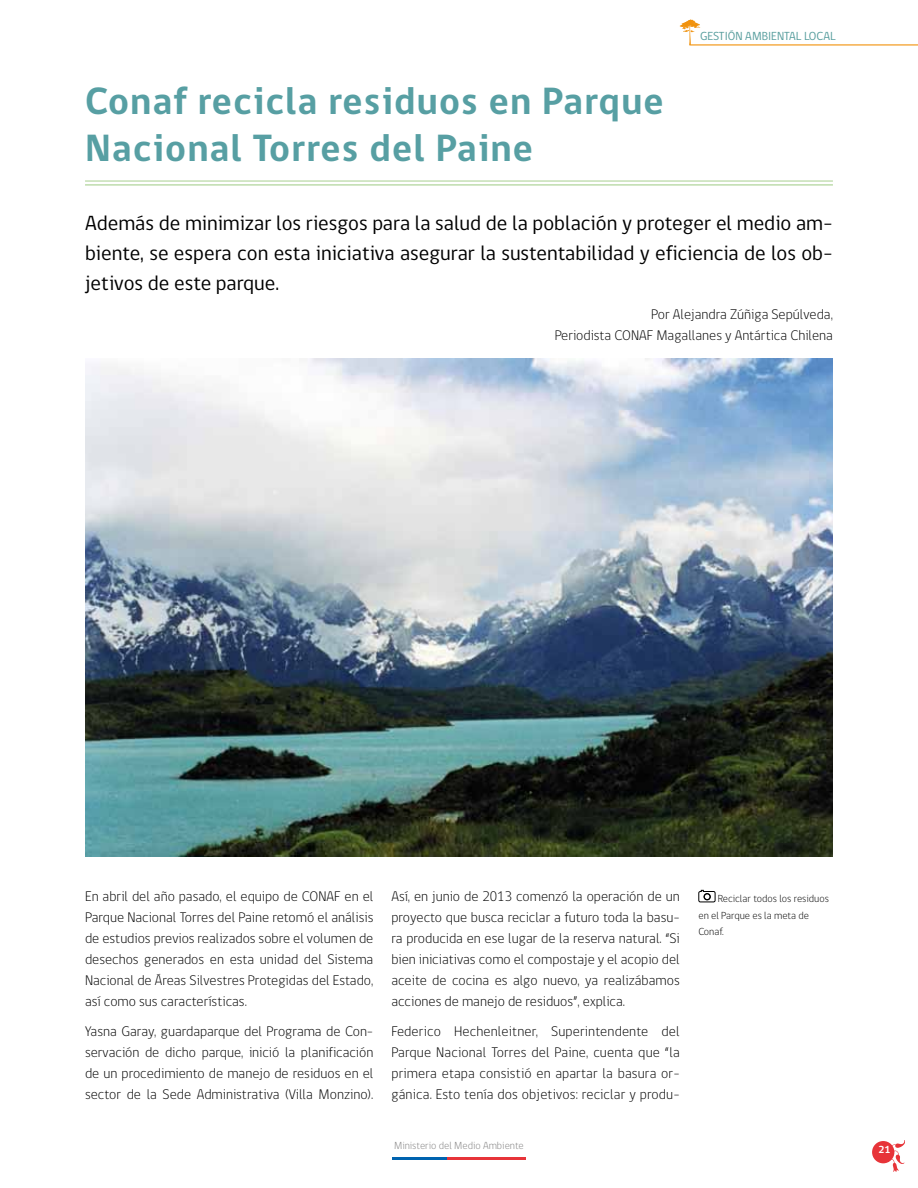
<style>
.page{position:relative;width:918px;height:1188px;background:#fff}
.page>*{position:absolute;margin:0;border:0;box-sizing:border-box;transform-origin:0 0}
.t1{font:700 39px/46.8px "gob CL";letter-spacing:.03em;color:#579fa3}
.t2{font:21px/30px "gob CL";color:#000;text-align:justify}
.t3{font:300 14.25px/21px "gob CL";color:#000;text-align:justify}
.t4{font:12px "gob CL";color:#589e9e}
.t5{font:300 10.5px/16.5px "gob CL";color:#000}
.t6{font:300 10.5px "gob CL";color:#818080}
.t7{font:700 10.5px "gob CL";color:#fff}
</style>
<div class="page">
<div style="left:872px;top:1141px;width:22px;height:22px;background:#e73439;border-radius:50%"></div>
<svg style="left:888px;top:1140px;width:17px;height:32px"></svg>
<hr style="left:393px;top:1157px;width:54px;height:3px;background:#0063af">
<hr style="left:447px;top:1157px;width:78px;height:3px;background:#e73439">
<hr style="left:689px;top:44px;width:229px;height:1px;background:#f1920c">
<svg style="left:680px;top:20px;width:20px;height:25px"></svg>
<svg style="left:698px;top:890px;width:18px;height:13px"></svg>
<img style="left:85px;top:359px;width:748px;height:498px">
<hr style="left:85px;top:184px;width:748px;height:1px;background:#a8d090">
<hr style="left:85px;top:181px;width:748px;height:1px;background:#a8d090">
<h1 class="t1" style="left:85px;top:79px;width:580px">Conaf recicla residuos en Parque<br>Nacional Torres del Paine</h1>
<p class="t4" style="left:700px;top:28px;width:54px">gestión amb</p>
<p class="t4" style="left:768px;top:28px;width:69px">iental local</p>
<h2 class="t2" style="left:85px;top:208px;width:749px">Además de minimizar los riesgos para la salud de la población y proteger el medio am&shy;biente, se espera con esta iniciativa asegurar la sustentabilidad y eficiencia de los ob&shy;jetivos de este parque.</h2>
<p class="t3" style="left:555px;top:304px;width:280px;text-align:right">Por Alejandra Zúñiga Sepúlveda,<br>Periodista CONAF Magallanes y Antártica Chilena</p>
<p class="t3" style="left:85px;top:886px;width:290px">En abril del año pasado, el equipo de CONAF en el Parque Nacional Torres del Paine retomó el análisis de estudios previos realizados sobre el volumen de desechos generados en esta unidad del Sistema Nacional de Áreas Silvestres Protegidas del Estado, así como sus características.</p>
<p class="t3" style="left:85px;top:1021px;width:290px">Yasna Garay, guardaparque del Programa de Con&shy;servación de dicho parque, inició la planificación de un procedimiento de manejo de residuos en el sector de la Sede Administrativa (Villa Monzino).</p>
<p class="t3" style="left:391px;top:886px;width:290px">Así, en junio de 2013 comenzó la operación de un proyecto que busca reciclar a futuro toda la basu&shy;ra producida en ese lugar de la reserva natural. “Si bien iniciativas como el compostaje y el acopio del aceite de cocina es algo nuevo, ya realizábamos acciones de manejo de residuos”, explica.</p>
<p class="t3" style="left:391px;top:1021px;width:290px">Federico Hechenleitner, Superintendente del Parque Nacional Torres del Paine, cuenta que “la primera etapa consistió en apartar la basura or&shy;gánica. Esto tenía dos objetivos: reciclar y produ-</p>
<p class="t6" style="left:394px;top:1138px;width:131px">Ministerio del Medio Ambiente</p>
<p class="t5" style="left:698px;top:891px;width:132px;text-indent:19px">Reciclar todos los residuos en el Parque es la meta de<br>Conaf.</p>
<p class="t7" style="left:879px;top:1142px;width:14px">21</p>
</div>
